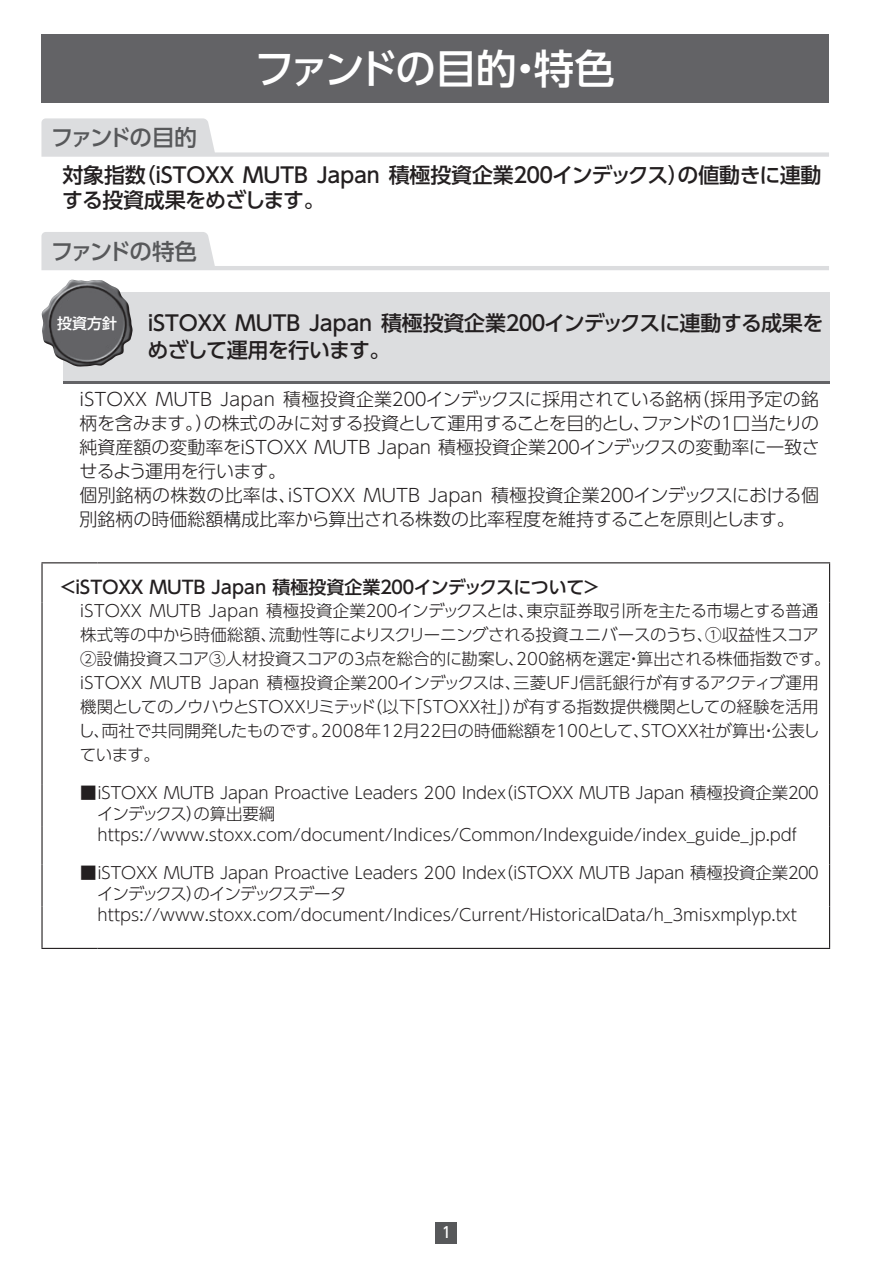
<style>
.page{position:relative;width:893px;height:1263px;background:#fff}
.page>*{position:absolute;margin:0;border:0;box-sizing:border-box;transform-origin:0 0}
.t1{font:500 40.5px "UD Shin Go Pro";letter-spacing:-.06em;color:#fff}
.t2{font:500 22.5px "UD Shin Go Pro";letter-spacing:-.095em;color:#57585a}
.t3{font:500 21px/25.5px "UD Shin Go Pro";letter-spacing:-.055em;color:#231f20}
.t4{font:300 18px/24px "UD Shin Go Pro";letter-spacing:-.04em;color:#231f20}
.t5{font:500 18px "UD Shin Go Pro";letter-spacing:-.165em;color:#231f20}
.t6{font:300 16.5px/21px "UD Shin Go Pro";letter-spacing:-.01em;color:#231f20}
.t7{font:300 16.5px "UD Shin Go Pro";letter-spacing:-.055em;color:#231f20}
.t8{font:300 16.5px "UD Shin Go Pro";letter-spacing:-.085em;color:#231f20}
.t9{font:500 15px "UD Shin Go Pro";color:#fff}
.t10{font:500 15px "UD Shin Go Pro";color:#fff;scale:.9 1}
</style>
<div class="page">
<div style="left:436px;top:1222px;width:21px;height:21px;background:#57585a"></div>
<div style="left:41px;top:35px;width:788px;height:68px;background:#636366"></div>
<svg style="left:41px;top:118px;width:788px;height:39px"></svg>
<svg style="left:41px;top:232px;width:788px;height:38px"></svg>
<div style="left:63px;top:292px;width:766px;height:92px;background:#dcdddf"></div>
<hr style="left:63px;top:381px;width:766px;height:3px;background:#636366">
<img style="left:41px;top:280px;width:92px;height:87px">
<hr style="left:41px;top:562px;width:57px;height:1px;background:#231f20">
<hr style="left:41px;top:563px;width:2px;height:40px;background:#231f20">
<hr style="left:98px;top:562px;width:732px;height:1px;background:#231f20">
<hr style="left:829px;top:563px;width:1px;height:40px;background:#231f20">
<hr style="left:41px;top:603px;width:2px;height:182px;background:#231f20">
<hr style="left:829px;top:603px;width:1px;height:182px;background:#231f20">
<hr style="left:41px;top:785px;width:2px;height:42px;background:#231f20">
<hr style="left:829px;top:785px;width:1px;height:42px;background:#231f20">
<hr style="left:41px;top:827px;width:2px;height:37px;background:#231f20">
<hr style="left:829px;top:827px;width:1px;height:37px;background:#231f20">
<hr style="left:41px;top:864px;width:2px;height:42px;background:#231f20">
<hr style="left:829px;top:864px;width:1px;height:42px;background:#231f20">
<hr style="left:41px;top:906px;width:2px;height:42px;background:#231f20">
<hr style="left:829px;top:906px;width:1px;height:42px;background:#231f20">
<hr style="left:41px;top:948px;width:57px;height:1px;background:#231f20">
<hr style="left:98px;top:948px;width:732px;height:1px;background:#231f20">
<h1 class="t1" style="left:254px;top:36px;width:362px">ファンドの目的・特色</h1>
<h2 class="t2" style="left:51px;top:119px;width:147px">ファンドの目的</h2>
<p class="t3" style="left:62px;top:161px;width:761px">対象指数（ｉＳＴＯＸＸ ＭＵＴＢ Ｊａｐａｎ 積極投資企業２００インデックス）の値動きに連動する投資成果をめざします。</p>
<h2 class="t2" style="left:51px;top:233px;width:148px">ファンドの特色</h2>
<p class="t9" style="left:57px;top:311px;width:61px">投資方針</p>
<p class="t3" style="left:148px;top:309px;width:677px;line-height:27px;text-indent:-7px">ｉＳＴＯＸＸ ＭＵＴＢ Ｊａｐａｎ 積極投資企業２００インデックスに連動する成果をめざして運用を行います。</p>
<p class="t4" style="left:80px;top:387px;width:742px;text-indent:-7px">ｉＳＴＯＸＸ ＭＵＴＢ Ｊａｐａｎ 積極投資企業２００インデックスに採用されている銘柄（採用予定の銘柄を含みます。）の株式のみに対する投資として運用することを目的とし、ファンドの１口当たりの純資産額の変動率をｉＳＴＯＸＸ ＭＵＴＢ Ｊａｐａｎ 積極投資企業２００インデックスの変動率に一致させるよう運用を行います。<br>個別銘柄の株数の比率は、ｉＳＴＯＸＸ ＭＵＴＢ Ｊａｐａｎ 積極投資企業２００インデックスにおける個別銘柄の時価総額構成比率から算出される株数の比率程度を維持することを原則とします。</p>
<p class="t5" style="left:59px;top:572px;width:543px">＜ｉＳＴＯＸＸ ＭＵＴＢ Ｊａｐａｎ 積極投資企業２００インデックスについて＞</p>
<p class="t7" style="left:74px;top:597px;width:746px">ｉＳＴＯＸＸ ＭＵＴＢ Ｊａｐａｎ 積極投資企業２００インデックスとは、東京証券取引所を主たる市場とする普通</p>
<p class="t6" style="left:80px;top:624px;width:740px">株式等の中から時価総額、流動性等によりスクリーニングされる投資ユニバースのうち、①収益性スコア</p>
<p class="t6" style="left:80px;top:648px;width:752px">②設備投資スコア③人材投資スコアの３点を総合的に勘案し、200銘柄を選定・算出される株価指数です。</p>
<p class="t8" style="left:74px;top:669px;width:746px">ｉＳＴＯＸＸ ＭＵＴＢ Ｊａｐａｎ 積極投資企業２００インデックスは、三菱ＵＦＪ信託銀行が有するアクティブ運用</p>
<p class="t7" style="left:80px;top:693px;width:740px">機関としてのノウハウとSTOXXリミテッド（以下「ＳＴＯＸＸ社」）が有する指数提供機関としての経験を活用</p>
<p class="t6" style="left:78px;top:720px;width:743px">し、両社で共同開発したものです。2008年12月22日の時価総額を100として、ＳＴＯＸＸ社が算出・公表し</p>
<p class="t6" style="left:80px;top:744px;width:82px">ています。</p>
<p class="t6" style="left:97px;top:782px;width:726px;text-indent:-17px">■iSTOXX MUTB Japan Proactive Leaders 200 Index（ｉＳＴＯＸＸ ＭＵＴＢ Ｊａｐａｎ 積極投資企業２００インデックス）の算出要綱https://www.stoxx.com/document/Indices/Common/Indexguide/index_guide_jp.pdf</p>
<p class="t6" style="left:97px;top:862px;width:726px;text-indent:-17px">■iSTOXX MUTB Japan Proactive Leaders 200 Index（ｉＳＴＯＸＸ ＭＵＴＢ Ｊａｐａｎ 積極投資企業２００インデックス）のインデックスデータhttps://www.stoxx.com/document/Indices/Current/HistoricalData/h_3misxmplyp.txt</p>
<p class="t10" style="left:442px;top:1220px;width:11px">1</p>
</div>
